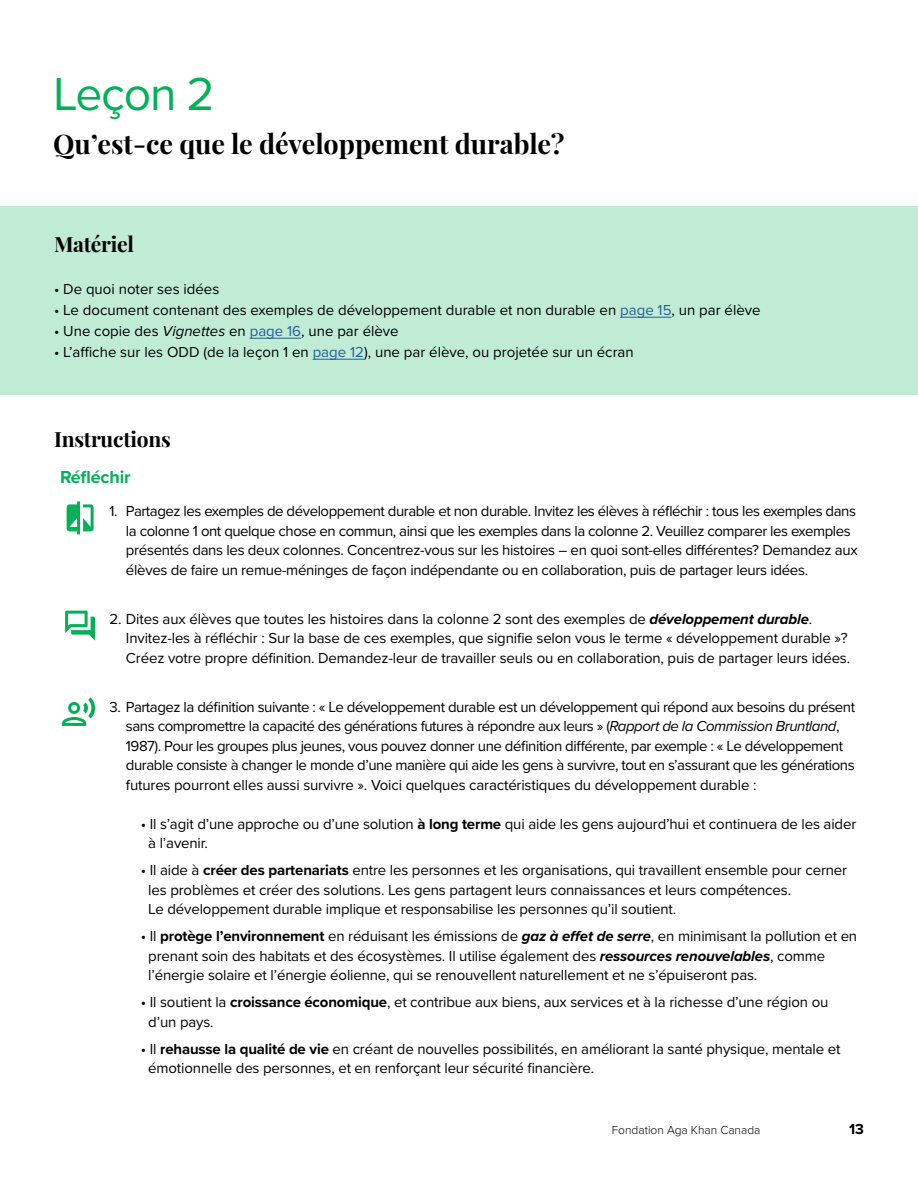
<style>
.page{position:relative;width:918px;height:1188px;background:#fff}
.page>*{position:absolute;margin:0;border:0;box-sizing:border-box;transform-origin:0 0}
.t1{font:48px "Proxima Nova";letter-spacing:-.025em;color:#02b156}
.t2{font:700 27px "Playfair Display";color:#000}
.t3{font:700 21px "Playfair Display";letter-spacing:-.01em;color:#000}
.t4{font:700 18px "Proxima Nova";letter-spacing:-.01em;color:#02b156}
.t5{font:15px/19.5px "Proxima Nova";letter-spacing:-.01em;color:#000}
.t6{font:15px/19.5px "Proxima Nova";letter-spacing:-.03em;color:#000}
.t7{font:700 15px "Proxima Nova";color:#000}
.t8{font:300 12px "Proxima Nova";color:#000}
.s1{color:#215e9e}
.s2{font-style:italic}
.s3{font-weight:700;font-style:italic}
.s4{font-weight:700}
</style>
<div class="page">
<div style="left:0;top:206px;width:918px;height:189px;background:#c0ecd5"></div>
<hr style="left:620px;top:317px;width:52px;height:1px;background:#215e9e">
<hr style="left:250px;top:338px;width:51px;height:1px;background:#215e9e">
<hr style="left:313px;top:359px;width:51px;height:1px;background:#215e9e">
<svg style="left:65px;top:611px;width:30px;height:30px"></svg>
<svg style="left:62px;top:697px;width:34px;height:29px"></svg>
<svg style="left:67px;top:501px;width:27px;height:33px"></svg>
<h1 class="t1" style="left:53px;top:58px;width:163px">Leçon 2</h1>
<h2 class="t2" style="left:53px;top:123px;width:513px">Qu’est-ce que le développement durable?</h2>
<h3 class="t3" style="left:54px;top:227px;width:82px">Matériel</h3>
<p class="t5" style="left:54px;top:278px;width:167px">• De quoi noter ses idées</p>
<p class="t5" style="left:54px;top:299px;width:708px">• Le document contenant des exemples de développement durable et non durable en <span class="s1">page 15</span>, un par élève</p>
<p class="t5" style="left:54px;top:320px;width:346px">• Une copie des <span class="s2">Vignettes</span> en <span class="s1">page 16</span>, une par élève</p>
<p class="t5" style="left:54px;top:341px;width:581px">• L’affiche sur les ODD (de la leçon 1 en <span class="s1">page 12</span>), une par élève, ou projetée sur un écran</p>
<h3 class="t3" style="left:54px;top:423px;width:118px">Instructions</h3>
<p class="t4" style="left:60px;top:464px;width:72px">Réfléchir</p>
<p class="t6" style="left:126px;top:501px;width:733px;text-indent:-16px">1. Partagez les exemples de développement durable et non durable. Invitez les élèves à réfléchir : tous les exemples dans la colonne 1 ont quelque chose en commun, ainsi que les exemples dans la colonne 2. Veuillez comparer les exemples présentés dans les deux colonnes. Concentrez-vous sur les histoires – en quoi sont-elles différentes? Demandez aux élèves de faire un remue-méninges de façon indépendante ou en collaboration, puis de partager leurs idées.</p>
<p class="t5" style="left:126px;top:608px;width:726px;text-indent:-17px">2. Dites aux élèves que toutes les histoires dans la colonne 2 sont des exemples de <span class="s3">développement durable</span>.<br>Invitez-les à réfléchir : Sur la base de ces exemples, que signifie selon vous le terme « développement durable »?<br>Créez votre propre définition. Demandez-leur de travailler seuls ou en collaboration, puis de partager leurs idées.</p>
<p class="t6" style="left:126px;top:696px;width:731px;text-indent:-16px">3. Partagez la définition suivante : « Le développement durable est un développement qui répond aux besoins du présent sans compromettre la capacité des générations futures à répondre aux leurs » (<span class="s2">Rapport de la Commission Bruntland</span>, 1987). Pour les groupes plus jeunes, vous pouvez donner une définition différente, par exemple : « Le développement durable consiste à changer le monde d’une manière qui aide les gens à survivre, tout en s’assurant que les générations futures pourront elles aussi survivre ». Voici quelques caractéristiques du développement durable :</p>
<p class="t5" style="left:148px;top:813px;width:710px;text-indent:-7px">• Il s’agit d’une approche ou d’une solution <span class="s4">à long terme</span> qui aide les gens aujourd’hui et continuera de les aider à l’avenir.</p>
<p class="t5" style="left:148px;top:860px;width:700px;text-indent:-7px">• Il aide à <span class="s4">créer des partenariats</span> entre les personnes et les organisations, qui travaillent ensemble pour cerner les problèmes et créer des solutions. Les gens partagent leurs connaissances et leurs compétences.<br>Le développement durable implique et responsabilise les personnes qu’il soutient.</p>
<p class="t5" style="left:148px;top:926px;width:710px;text-indent:-7px">• Il <span class="s4">protège l’environnement</span> en réduisant les émissions de <span class="s3">gaz à effet de serre</span>, en minimisant la pollution et en prenant soin des habitats et des écosystèmes. Il utilise également des <span class="s3">ressources renouvelables</span>, comme l’énergie solaire et l’énergie éolienne, qui se renouvellent naturellement et ne s’épuiseront pas.</p>
<p class="t5" style="left:148px;top:992px;width:682px;text-indent:-7px">• Il soutient la <span class="s4">croissance économique</span>, et contribue aux biens, aux services et à la richesse d’une région ou d’un pays.</p>
<p class="t5" style="left:148px;top:1038px;width:694px;text-indent:-7px">• Il <span class="s4">rehausse la qualité de vie</span> en créant de nouvelles possibilités, en améliorant la santé physique, mentale et émotionnelle des personnes, et en renforçant leur sécurité financière.</p>
<p class="t8" style="left:612px;top:1121px;width:150px">Fondation Aga Khan Canada</p>
<p class="t7" style="left:849px;top:1118px;width:16px">13</p>
</div>
